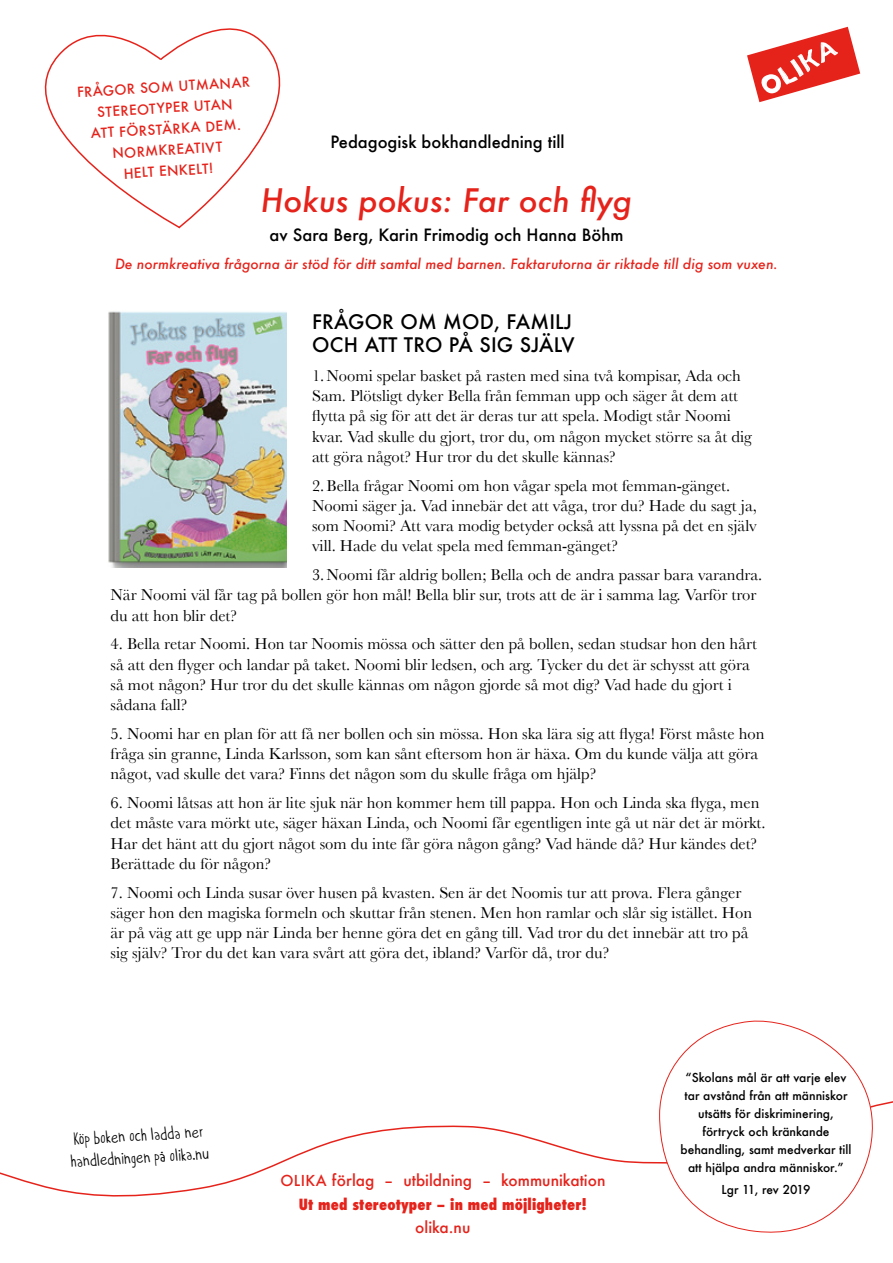
<style>
.page{position:relative;width:893px;height:1263px;background:#fff}
.page>*{position:absolute;margin:0;border:0;box-sizing:border-box;transform-origin:0 0}
.t1{font:italic 500 31.5px "Futura";color:#e5231b}
.t2{font:500 19.5px/23.4px "Futura";letter-spacing:.01em;color:#000}
.t3{font:17.25px/22.2px "Itchy Handwriting";color:#000}
.t4{font:16.5px/20.2px "Baskerville";color:#000}
.t5{font:500 16.5px "Futura";color:#000}
.t6{font:500 15.45px "Futura";color:#e5231b}
.t7{font:800 condensed 15px "Futura";letter-spacing:.01em;color:#e5231b}
.t8{font:italic 500 13.8px "Futura";color:#e5231b}
.t9{font:500 13.5px/21px "Futura";color:#e5231b;text-align:center}
.t10{font:500 12px/18px "Futura";color:#000;text-align:center}
.s1{font-size:14.7px}
</style>
<div class="page">
<svg style="left:747px;top:27px;width:113px;height:75px"></svg>
<svg style="left:0;top:1101px;width:893px;height:96px"></svg>
<svg style="left:44px;top:28px;width:237px;height:201px"></svg>
<svg style="left:659px;top:1020px;width:220px;height:213px"></svg>
<img style="left:108px;top:311px;width:179px;height:257px">
<p class="t9" style="left:76px;top:81px;width:175px;rotate:-3deg">FRÅGOR SOM UTMANAR<br>STEREOTYPER UTAN<br>ATT FÖRSTÄRKA DEM.<br>NORMKREATIVT<br>HELT ENKELT!</p>
<p class="t5" style="left:330px;top:131px;width:236px">Pedagogisk bokhandledning till</p>
<h1 class="t1" style="left:261px;top:179px;width:373px">Hokus pokus: Far och flyg</h1>
<p class="t5" style="left:269px;top:223px;width:355px">av Sara Berg, Karin Frimodig och Hanna Böhm</p>
<p class="t8" style="left:115px;top:254px;width:664px">De normkreativa frågorna är stöd för ditt samtal med barnen. Faktarutorna är riktade till dig som vuxen.</p>
<p class="t2" style="left:312px;top:309px;width:264px">FRÅGOR OM MOD, FAMILJ<br>OCH ATT TRO PÅ SIG SJÄLV</p>
<p class="t4" style="left:312px;top:365px;width:441px">1.Noomi spelar basket på rasten med sina två kompisar, Ada och Sam. Plötsligt dyker Bella från femman upp och säger åt dem att flytta på sig för att det är deras tur att spela. Modigt står Noomi kvar. Vad skulle du gjort, tror du, om någon mycket större sa åt dig att göra något? Hur tror du det skulle kännas?</p>
<p class="t4" style="left:312px;top:475px;width:446px">2.Bella frågar Noomi om hon vågar spela mot femman-gänget.<br>Noomi säger ja. Vad innebär det att våga, tror du? Hade du sagt ja, som Noomi? Att vara modig betyder också att lyssna på det en själv vill. Hade du velat spela med femman-gänget?</p>
<p class="t4" style="left:111px;top:564px;width:653px;text-indent:201px">3.Noomi får aldrig bollen; Bella och de andra passar bara varandra.<br>När Noomi väl får tag på bollen gör hon mål! Bella blir sur, trots att de är i samma lag. Varför tror du att hon blir det?</p>
<p class="t4" style="left:111px;top:634px;width:648px">4. Bella retar Noomi. Hon tar Noomis mössa och sätter den på bollen, sedan studsar hon den hårt så att den flyger och landar på taket. Noomi blir ledsen, och arg. Tycker du det är schysst att göra så mot någon? Hur tror du det skulle kännas om någon gjorde så mot dig? Vad hade du gjort i sådana fall?</p>
<p class="t4" style="left:111px;top:723px;width:655px">5. Noomi har en plan för att få ner bollen och sin mössa. Hon ska lära sig att flyga! Först måste hon fråga sin granne, Linda Karlsson, som kan sånt eftersom hon är häxa. Om du kunde välja att göra något, vad skulle det vara? Finns det någon som du skulle fråga om hjälp?</p>
<p class="t4" style="left:111px;top:792px;width:656px">6. Noomi låtsas att hon är lite sjuk när hon kommer hem till pappa. Hon och Linda ska flyga, men det måste vara mörkt ute, säger häxan Linda, och Noomi får egentligen inte gå ut när det är mörkt.<br>Har det hänt att du gjort något som du inte får göra någon gång? Vad hände då? Hur kändes det?<br>Berättade du för någon?</p>
<p class="t4" style="left:111px;top:882px;width:643px">7. Noomi och Linda susar över husen på kvasten. Sen är det Noomis tur att prova. Flera gånger säger hon den magiska formeln och skuttar från stenen. Men hon ramlar och slår sig istället. Hon är på väg att ge upp när Linda ber henne göra det en gång till. Vad tror du det innebär att tro på sig själv? Tror du det kan vara svårt att göra det, ibland? Varför då, tror du?</p>
<p class="t3" style="left:69px;top:1128px;width:140px;rotate:-3deg">Köp boken och ladda ner handledningen på olika.nu</p>
<p class="t6" style="left:280px;top:1170px;width:327px"><span class="s1">OLIKA</span> förlag – utbildning – kommunikation</p>
<p class="t7" style="left:299px;top:1194px;width:289px">Ut med stereotyper – in med möjligheter!</p>
<p class="t6" style="left:415px;top:1216px;width:57px">olika.nu</p>
<p class="t10" style="left:680px;top:1068px;width:172px">“Skolans mål är att varje elev tar avstånd från att människor utsätts för diskriminering, förtryck och kränkande behandling, samt medverkar till att hjälpa andra människor.”</p>
<p class="t10" style="left:721px;top:1181px;width:90px">Lgr 11, rev 2019</p>
</div>
